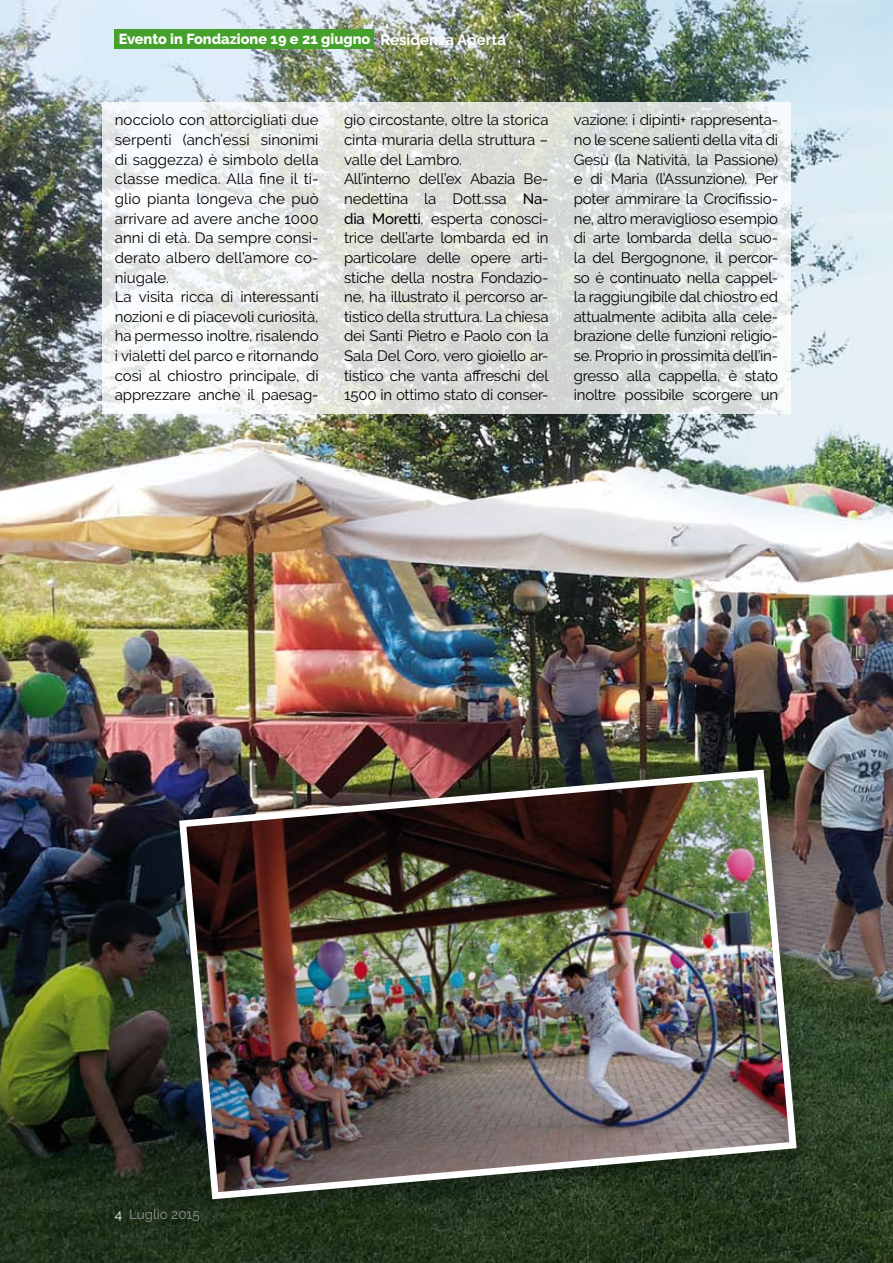
<style>
.page{position:relative;width:893px;height:1263px;background:#fff}
.page>*{position:absolute;margin:0;border:0;box-sizing:border-box;transform-origin:0 0}
.t1{font:15px/19.6px "Raleway";letter-spacing:-.01em;color:#000}
.t2{font:700 15px "Raleway";color:#fff}
.t3{font:800 14.4px "Raleway";color:#fff}
.t4{font:13.5px "Raleway";color:#929395}
.s1{font-weight:500}
.s2{color:#fff}
</style>
<div class="page">
<img style="left:0;top:0;width:893px;height:1263px">
<svg style="left:102px;top:102px;width:689px;height:311px"></svg>
<div style="left:114px;top:30px;width:260px;height:19px;background:#45a12b"></div>
<div style="left:179px;top:770px;width:640px;height:452px;background:#000;opacity:.15"></div>
<img style="left:176px;top:766px;width:624px;height:437px">
<p class="t3" style="left:119px;top:31px;width:253px">Evento in Fondazione 19 e 21 giugno</p>
<p class="t2" style="left:380px;top:31px;width:127px">Residenza Aperta</p>
<p class="t1" style="left:115px;top:110px;width:205px">nocciolo con attorcigliati due serpenti (anch’essi sinonimi di saggezza) è simbolo della classe medica. Alla fine il ti&shy;glio pianta longeva che può arrivare ad avere anche 1000 anni di età. Da sempre consi&shy;derato albero dell’amore co&shy;niugale.<br>La visita ricca di interessanti nozioni e di piacevoli curiosità, ha permesso inoltre, risalendo i vialetti del parco e ritornando così al chiostro principale, di apprezzare anche il paesag-</p>
<p class="t1" style="left:344px;top:110px;width:206px">gio circostante, oltre la storica cinta muraria della struttura – valle del Lambro.<br>All’interno dell’ex Abazia Be&shy;nedettina la Dott.ssa <span class="s1">Na&shy;dia Moretti</span>, esperta conosci&shy;trice dell’arte lombarda ed in particolare delle opere arti&shy;stiche della nostra Fondazio&shy;ne, ha illustrato il percorso ar&shy;tistico della struttura. La chiesa dei Santi Pietro e Paolo con la<br>Sala Del Coro, vero gioiello ar&shy;tistico che vanta affreschi del<br>1500 in ottimo stato di conser-</p>
<p class="t1" style="left:574px;top:110px;width:206px;text-align:justify">vazione: i dipinti+ rappresenta&shy;no le scene salienti della vita di Gesù (la Natività, la Passione) e di Maria (l’Assunzione). Per poter ammirare la Crocifissio&shy;ne, altro meraviglioso esempio di arte lombarda della scuo&shy;la del Bergognone, il percor&shy;so è continuato nella cappel&shy;la raggiungibile dal chiostro ed attualmente adibita alla cele&shy;brazione delle funzioni religio&shy;se. Proprio in prossimità dell’in&shy;gresso alla cappella, è stato inoltre possibile scorgere un</p>
<p class="t4" style="left:115px;top:1207px;width:86px"><span class="s2">4</span> Luglio 2015</p>
</div>
